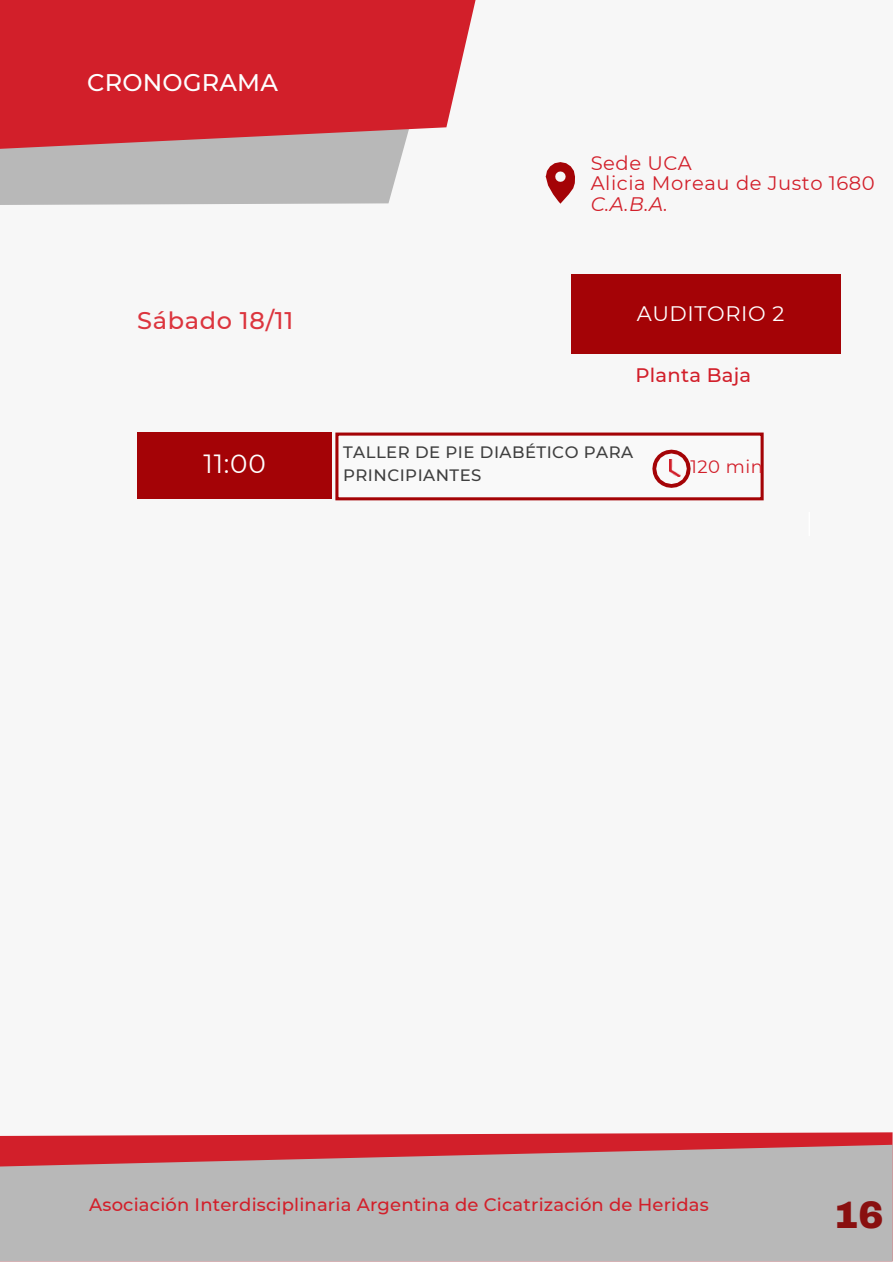
<style>
.page{position:relative;width:893px;height:1264px;background:#fff}
.page>*{position:absolute;margin:0;border:0;box-sizing:border-box;transform-origin:0 0}
.t1{font:900 37.5px "Archivo";color:#891010}
.t2{font:26.25px "Montserrat";color:#fff}
.t3{font:500 24px "Montserrat";letter-spacing:.03em;color:#dc353e}
.t4{font:500 24px "Montserrat";letter-spacing:.01em;color:#fefefe}
.t5{font:21px "Montserrat";letter-spacing:.03em;color:#fff}
.t6{font:19.5px "Montserrat";letter-spacing:.03em;color:#d21f2a}
.t7{font:500 19.5px "Montserrat";letter-spacing:.01em;color:#d21f2a}
.t8{font:italic 19.5px "Montserrat";color:#d21f2a}
.t9{font:500 18px "Montserrat";letter-spacing:.01em;color:#d21f2a}
.t10{font:18px "Montserrat";letter-spacing:.03em;color:#d21f2a}
.t11{font:500 16.5px/22.5px "Montserrat";letter-spacing:.03em;color:#3f3f3f}
</style>
<div class="page">
<div style="left:0;top:0;width:892px;height:1261px;background:#f7f7f7"></div>
<div style="left:0;top:149px;width:404px;height:56px;background:#b8b8b8"></div>
<svg style="left:0;top:0;width:476px;height:149px;fill:#d21f2a"></svg>
<svg style="left:0;top:1132px;width:892px;height:12px;fill:#d21f2a"></svg>
<svg style="left:0;top:1144px;width:892px;height:117px;fill:#b8b8b8"></svg>
<div style="left:571px;top:274px;width:270px;height:80px;background:#a40306"></div>
<svg style="left:545px;top:162px;width:30px;height:42px"></svg>
<div style="left:337px;top:434px;width:425px;height:65px;background:#fdfdfd"></div>
<div style="left:335px;top:432px;width:428px;height:68px;border:3px solid #a40306"></div>
<div style="left:137px;top:432px;width:194px;height:66px;background:#a40306"></div>
<svg style="left:652px;top:449px;width:38px;height:39px"></svg>
<img style="left:669px;top:459px;width:11px;height:18px">
<p class="t4" style="left:87px;top:68px;width:192px">CRONOGRAMA</p>
<p class="t6" style="left:590px;top:151px;width:103px">Sede UCA</p>
<p class="t6" style="left:590px;top:172px;width:285px">Alicia Moreau de Justo 1680</p>
<p class="t8" style="left:590px;top:192px;width:79px">C.A.B.A.</p>
<p class="t3" style="left:137px;top:306px;width:158px">Sábado 18/11</p>
<p class="t5" style="left:636px;top:301px;width:149px">AUDITORIO 2</p>
<p class="t7" style="left:635px;top:362px;width:117px">Planta Baja</p>
<p class="t11" style="left:343px;top:441px;width:291px">TALLER DE PIE DIABÉTICO PARA<br>PRINCIPIANTES</p>
<p class="t2" style="left:203px;top:447px;width:64px">11:00</p>
<p class="t10" style="left:690px;top:456px;width:74px">120 min</p>
<p class="t9" style="left:89px;top:1193px;width:621px">Asociación Interdisciplinaria Argentina de Cicatrización de Heridas</p>
<p class="t1" style="left:833px;top:1194px;width:51px">16</p>
</div>
